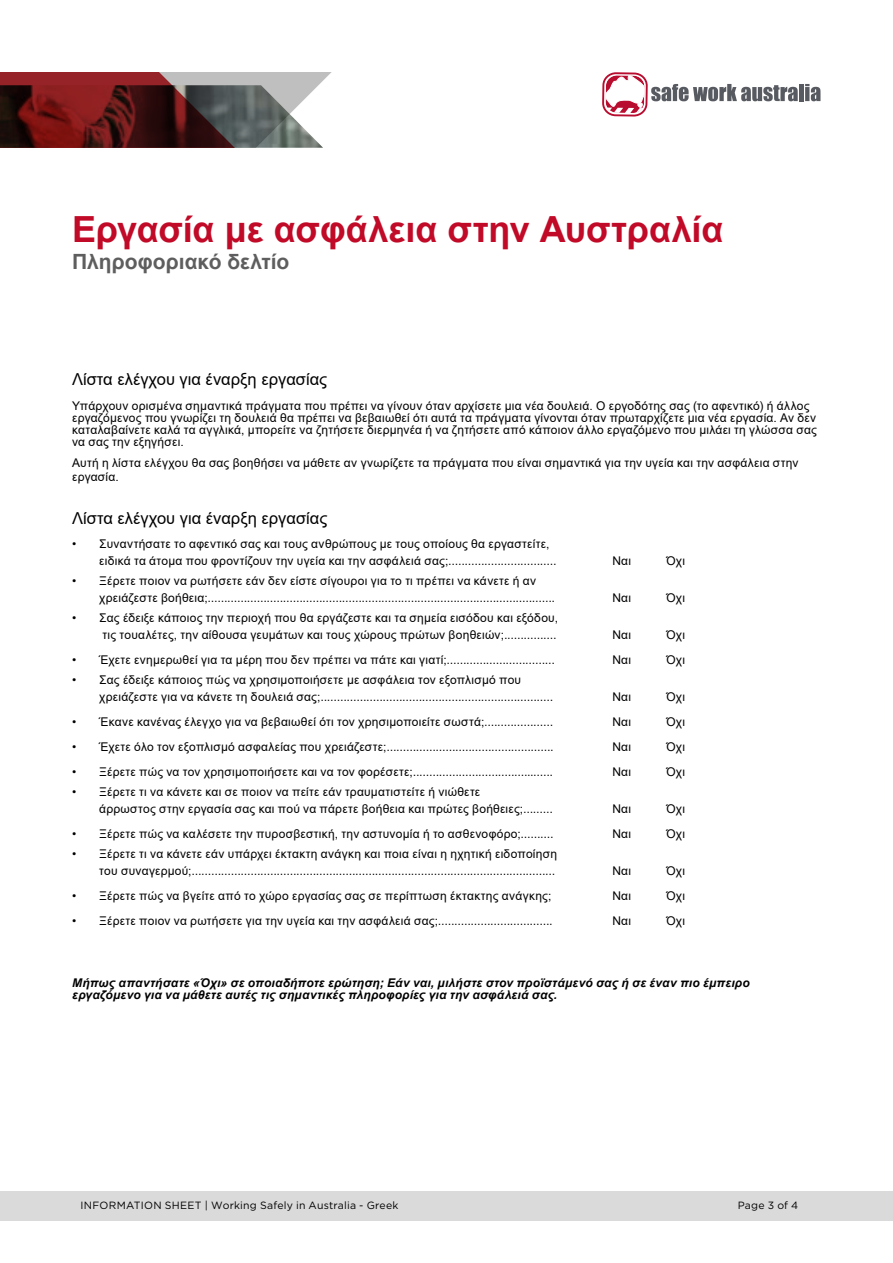
<style>
.page{position:relative;width:893px;height:1263px;background:#fff}
.page>*{position:absolute;margin:0;border:0;box-sizing:border-box;transform-origin:0 0}
.t1{font:700 36px "Arial";letter-spacing:-.005em;color:#c10a27}
.t2{font:700 21px "Arial";color:#5f5e5e}
.t3{font:16.5px "Arial";color:#000}
.t4{font:12px/16.5px "Arial";letter-spacing:.02em;color:#000}
.t5{font:12px/16.5px "Gotham";color:#000}
.t6{font:italic 700 12px/12px "Arial";letter-spacing:.02em;color:#000}
.t7{font:10.5px "Gotham";letter-spacing:.02em;color:#000}
.s1{font-family:"Gotham"}
.s2{font-family:"Arial"}
</style>
<div class="page">
<svg style="left:0;top:72px;width:332px;height:13px;background:#ab7274"></svg>
<img style="left:0;top:85px;width:323px;height:63px">
<div style="left:602px;top:72px;width:46px;height:45px;border:2px solid #b80d2f;border-radius:13px"></div>
<svg style="left:651px;top:84px;width:147px;height:17px"></svg>
<div style="left:799px;top:84px;width:5px;height:17px;background:#575a60"></div>
<svg style="left:805px;top:84px;width:15px;height:17px"></svg>
<svg style="left:605px;top:75px;width:40px;height:38px"></svg>
<div style="left:1px;top:1191px;width:892px;height:29px;background:#dadada"></div>
<h1 class="t1" style="left:72px;top:204px;width:653px">Εργασία με ασφάλεια στην Αυστραλία</h1>
<h2 class="t2" style="left:72px;top:247px;width:219px">Πληροφοριακό δελτίο</h2>
<h3 class="t3" style="left:72px;top:368px;width:257px">Λίστα ελέγχου για έναρξη εργασίας</h3>
<p class="t4" style="left:72px;top:400px;width:746px;line-height:12px">Υπάρχουν ορισμένα σημαντικά πράγματα που πρέπει να γίνουν όταν αρχίσετε μια νέα δουλειά. Ο εργοδότης σας (το αφεντικό) ή άλλος εργαζόμενος που γνωρίζει τη δουλειά θα πρέπει να βεβαιωθεί ότι αυτά τα πράγματα γίνονται όταν πρωταρχίζετε μια νέα εργασία. Αν δεν καταλαβαίνετε καλά τα αγγλικά, μπορείτε να ζητήσετε διερμηνέα ή να ζητήσετε από κάποιον άλλο εργαζόμενο που μιλάει τη γλώσσα σας να σας την εξηγήσει.</p>
<p class="t4" style="left:72px;top:455px;width:728px;line-height:14.4px">Αυτή η λίστα ελέγχου θα σας βοηθήσει να μάθετε αν γνωρίζετε τα πράγματα που είναι σημαντικά για την υγεία και την ασφάλεια στην εργασία.</p>
<h3 class="t3" style="left:72px;top:506px;width:257px">Λίστα ελέγχου για έναρξη εργασίας</h3>
<p class="t4" style="left:99px;top:536px;width:459px;text-indent:-27px">• Συναντήσατε το αφεντικό σας και τους ανθρώπους με τους οποίους θα εργαστείτε, ειδικά τα άτομα που φροντίζουν την υγεία και την ασφάλειά σας;<span class="s1">.................................</span></p>
<p class="t4" style="left:612px;top:552px;width:20px">Ναι</p>
<p class="t4" style="left:666px;top:552px;width:20px">Όχι</p>
<p class="t5" style="left:99px;top:572px;width:457px;text-indent:-27px"><span class="s2">• Ξέρετε ποιον να ρωτήσετε εάν δεν είστε σίγουροι για το τι πρέπει να κάνετε ή αν χρειάζεστε βοήθεια;</span>..........................................................................................................</p>
<p class="t4" style="left:72px;top:610px;width:487px;text-align:right">• Σας έδειξε κάποιος την περιοχή που θα εργάζεστε και τα σημεία εισόδου και εξόδου, τις τουαλέτες, την αίθουσα γευμάτων και τους χώρους πρώτων βοηθειών;<span class="s1">................</span></p>
<p class="t4" style="left:612px;top:589px;width:20px">Ναι</p>
<p class="t4" style="left:666px;top:589px;width:20px">Όχι</p>
<p class="t4" style="left:612px;top:626px;width:20px">Ναι</p>
<p class="t4" style="left:666px;top:626px;width:20px">Όχι</p>
<p class="t4" style="left:72px;top:651px;width:484px">• Έχετε ενημερωθεί για τα μέρη που δεν πρέπει να πάτε και γιατί;<span class="s1">.................................</span></p>
<p class="t4" style="left:612px;top:651px;width:20px">Ναι</p>
<p class="t4" style="left:666px;top:651px;width:20px">Όχι</p>
<p class="t4" style="left:99px;top:672px;width:455px;text-indent:-27px">• Σας έδειξε κάποιος πώς να χρησιμοποιήσετε με ασφάλεια τον εξοπλισμό που χρειάζεστε για να κάνετε τη δουλειά σας;<span class="s1">.......................................................................</span></p>
<p class="t4" style="left:612px;top:688px;width:20px">Ναι</p>
<p class="t4" style="left:666px;top:688px;width:20px">Όχι</p>
<p class="t4" style="left:72px;top:713px;width:482px">• Έκανε κανένας έλεγχο για να βεβαιωθεί ότι τον χρησιμοποιείτε σωστά;<span class="s1">.....................</span></p>
<p class="t4" style="left:612px;top:713px;width:20px">Ναι</p>
<p class="t4" style="left:666px;top:713px;width:20px">Όχι</p>
<p class="t5" style="left:72px;top:738px;width:483px"><span class="s2">• Έχετε όλο τον εξοπλισμό ασφαλείας που χρειάζεστε;</span>...................................................</p>
<p class="t4" style="left:612px;top:738px;width:20px">Ναι</p>
<p class="t4" style="left:666px;top:738px;width:20px">Όχι</p>
<p class="t4" style="left:72px;top:763px;width:482px">• Ξέρετε πώς να τον χρησιμοποιήσετε και να τον φορέσετε;<span class="s1">...........................................</span></p>
<p class="t4" style="left:612px;top:763px;width:20px">Ναι</p>
<p class="t4" style="left:666px;top:763px;width:20px">Όχι</p>
<p class="t4" style="left:99px;top:784px;width:455px;text-indent:-27px">• Ξέρετε τι να κάνετε και σε ποιον να πείτε εάν τραυματιστείτε ή νιώθετε<br>άρρωστος στην εργασία σας και πού να πάρετε βοήθεια και πρώτες βοήθειες;<span class="s1">.........</span></p>
<p class="t4" style="left:612px;top:800px;width:20px">Ναι</p>
<p class="t4" style="left:666px;top:800px;width:20px">Όχι</p>
<p class="t4" style="left:72px;top:825px;width:483px">• Ξέρετε πώς να καλέσετε την πυροσβεστική, την αστυνομία ή το ασθενοφόρο;<span class="s1">..........</span></p>
<p class="t4" style="left:612px;top:825px;width:20px">Ναι</p>
<p class="t4" style="left:666px;top:825px;width:20px">Όχι</p>
<p class="t5" style="left:72px;top:845px;width:486px;text-align:right"><span class="s2">• Ξέρετε τι να κάνετε εάν υπάρχει έκτακτη ανάγκη και ποια είναι η ηχητική ειδοποίηση του συναγερμού;</span>...............................................................................................................</p>
<p class="t4" style="left:612px;top:862px;width:20px">Ναι</p>
<p class="t4" style="left:666px;top:862px;width:20px">Όχι</p>
<p class="t4" style="left:72px;top:887px;width:481px">• Ξέρετε πώς να βγείτε από το χώρο εργασίας σας σε περίπτωση έκτακτης ανάγκης;</p>
<p class="t4" style="left:612px;top:887px;width:20px">Ναι</p>
<p class="t4" style="left:666px;top:887px;width:20px">Όχι</p>
<p class="t4" style="left:72px;top:912px;width:482px">• Ξέρετε ποιον να ρωτήσετε για την υγεία και την ασφάλειά σας;<span class="s1">...................................</span></p>
<p class="t4" style="left:612px;top:912px;width:20px">Ναι</p>
<p class="t4" style="left:666px;top:912px;width:20px">Όχι</p>
<p class="t6" style="left:72px;top:977px;width:679px">Μήπως απαντήσατε «Όχι» σε οποιαδήποτε ερώτηση; Εάν ναι, μιλήστε στον προϊστάμενό σας ή σε έναν πιο έμπειρο εργαζόμενο για να μάθετε αυτές τις σημαντικές πληροφορίες για την ασφάλειά σας.</p>
<p class="t7" style="left:81px;top:1199px;width:319px">INFORMATION SHEET | Working Safely in Australia - Greek</p>
<p class="t7" style="left:738px;top:1199px;width:62px">Page 3 of 4</p>
</div>
